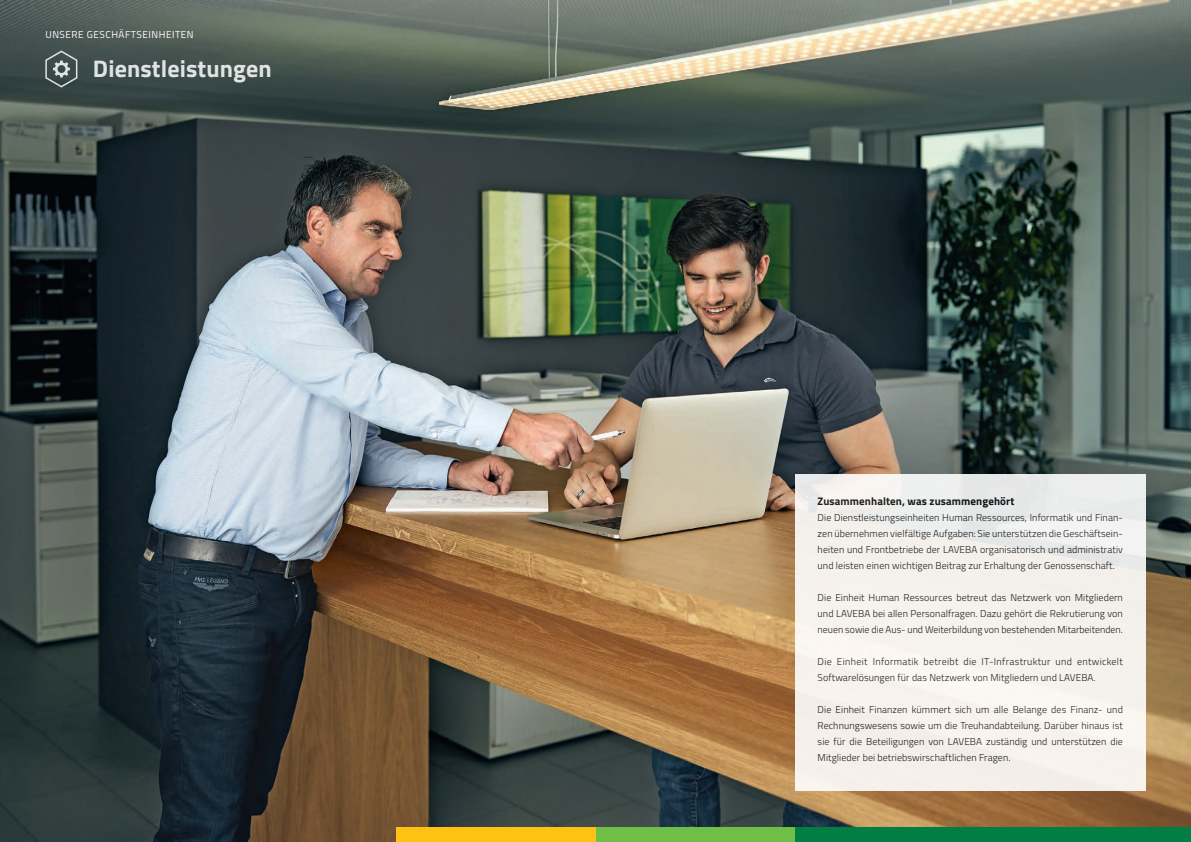
<style>
.page{position:relative;width:1191px;height:842px;background:#fff}
.page>*{position:absolute;margin:0;border:0;box-sizing:border-box;transform-origin:0 0}
.t1{font:700 24px "Titillium";letter-spacing:.005em;color:#fff}
.t2{font:700 11px "Titillium";letter-spacing:.01em;color:#121617}
.t3{font:300 10px/16px "Titillium";letter-spacing:.01em;color:#121617;text-align:justify}
.t4{font:10px "Titillium";letter-spacing:.05em;color:#fff}
</style>
<div class="page">
<img style="left:0;top:0;width:1191px;height:842px">
<div style="left:795px;top:474px;width:350px;height:317px;background:linear-gradient(to right,#f6f1ec,#f2f0ed)"></div>
<svg style="left:45px;top:50px;width:34px;height:38px"></svg>
<div style="left:795px;top:828px;width:396px;height:14px;background:#007e44"></div>
<div style="left:595px;top:828px;width:200px;height:14px;background:#6ebe47"></div>
<div style="left:396px;top:828px;width:199px;height:14px;background:#fec312"></div>
<p class="t4" style="left:45px;top:27px;width:150px">UNSERE GESCHÄFTSEINHEITEN</p>
<h1 class="t1" style="left:93px;top:50px;width:180px">Dienstleistungen</h1>
<p class="t2" style="left:817px;top:493px;width:198px">Zusammenhalten, was zusammengehört</p>
<p class="t3" style="left:817px;top:509px;width:307px">Die Dienstleistungseinheiten Human Ressources, Informatik und Finan&shy;zen übernehmen vielfältige Aufgaben: Sie unterstützen die Geschäftsein&shy;heiten und Frontbetriebe der LAVEBA organisatorisch und administrativ und leisten einen wichtigen Beitrag zur Erhaltung der Genossenschaft.</p>
<p class="t3" style="left:817px;top:589px;width:307px">Die Einheit Human Ressources betreut das Netzwerk von Mitgliedern und LAVEBA bei allen Personalfragen. Dazu gehört die Rekrutierung von neuen sowie die Aus- und Weiterbildung von bestehenden Mitarbeitenden.</p>
<p class="t3" style="left:817px;top:653px;width:307px">Die Einheit Informatik betreibt die IT-Infrastruktur und entwickelt<br>Softwarelösungen für das Netzwerk von Mitgliedern und LAVEBA.</p>
<p class="t3" style="left:817px;top:701px;width:307px">Die Einheit Finanzen kümmert sich um alle Belange des Finanz- und Rechnungswesens sowie um die Treuhandabteilung. Darüber hinaus ist sie für die Beteiligungen von LAVEBA zuständig und unterstützen die Mitglieder bei betriebswirschaftlichen Fragen.</p>
</div>
